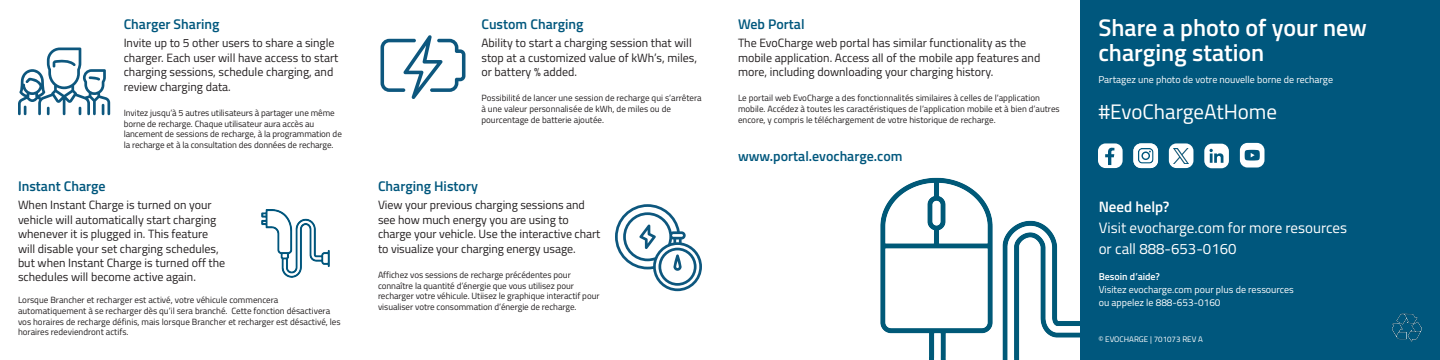
<style>
.page{position:relative;width:1440px;height:360px;background:#fff}
.page>*{position:absolute;margin:0;border:0;box-sizing:border-box;transform-origin:0 0}
.Headline{font:600 24px/25px "Titillium";color:#fff}
.t1{font:21px "Titillium";color:#fff}
.t2{font:15px "Titillium";color:#fff}
.t3{font:600 15px "Titillium";color:#fff}
.Headline-2{font:600 14px "Titillium";color:#00577d}
.t4{font:12px/14.4px "Titillium";color:#231f20}
.t5{font:10px "Titillium";color:#fff}
.t6{font:600 10px "Titillium";color:#fff}
.t7{font:9px/10.8px "Titillium";color:#231f20}
.t8{font:8px "Titillium";color:#fff}
</style>
<div class="page">
<img style="left:880px;top:177px;width:200px;height:183px">
<svg style="left:381px;top:35px;width:84px;height:64px"></svg>
<svg style="left:615px;top:204px;width:87px;height:87px"></svg>
<svg style="left:18px;top:48px;width:92px;height:67px"></svg>
<img style="left:262px;top:210px;width:68px;height:67px">
<div style="left:1080px;top:0;width:360px;height:360px;background:#00577d"></div>
<div style="left:1098px;top:143px;width:25px;height:25px;background:#fff;border-radius:8px"></div>
<svg style="left:1105px;top:148px;width:9px;height:17px"></svg>
<div style="left:1204px;top:144px;width:25px;height:24px;background:#fff;border-radius:8px"></div>
<svg style="left:1210px;top:149px;width:13px;height:14px"></svg>
<div style="left:1240px;top:143px;width:25px;height:25px;background:#fff;border-radius:8px"></div>
<svg style="left:1245px;top:150px;width:15px;height:11px"></svg>
<div style="left:1169px;top:143px;width:24px;height:25px;background:#fff;border-radius:8px"></div>
<svg style="left:1133px;top:143px;width:25px;height:25px"></svg>
<img style="left:1392px;top:313px;width:30px;height:29px">
<img style="left:1174px;top:148px;width:15px;height:16px">
<p class="Headline-2" style="left:124px;top:13px;width:97px">Charger Sharing</p>
<p class="t4" style="left:124px;top:35px;width:216px">Invite up to 5 other users to share a single charger. Each user will have access to start charging sessions, schedule charging, and review charging data.</p>
<p class="t7" style="left:124px;top:107px;width:220px">Invitez jusqu’à 5 autres utilisateurs à partager une même borne de recharge. Chaque utilisateur aura accès au lancement de sessions de recharge, à la programmation de la recharge et à la consultation des données de recharge.</p>
<p class="Headline-2" style="left:18px;top:175px;width:89px">Instant Charge</p>
<p class="t4" style="left:18px;top:197px;width:209px">When Instant Charge is turned on your vehicle will automatically start charging whenever it is plugged in. This feature will disable your set charging schedules, but when Instant Charge is turned off the schedules will become active again.</p>
<p class="t7" style="left:18px;top:294px;width:324px">Lorsque Brancher et recharger est activé, votre véhicule commencera automatiquement à se recharger dès qu’il sera branché. Cette fonction désactivera vos horaires de recharge définis, mais lorsque Brancher et recharger est désactivé, les horaires redeviendront actifs.</p>
<p class="Headline-2" style="left:482px;top:13px;width:104px">Custom Charging</p>
<p class="t4" style="left:482px;top:35px;width:217px">Ability to start a charging session that will stop at a customized value of kWh’s, miles, or battery % added.</p>
<p class="t7" style="left:482px;top:92px;width:222px">Possibilité de lancer une session de recharge qui s’arrêtera à une valeur personnalisée de kWh, de miles ou de pourcentage de batterie ajoutée.</p>
<p class="Headline-2" style="left:378px;top:175px;width:101px">Charging History</p>
<p class="t4" style="left:378px;top:197px;width:224px">View your previous charging sessions and see how much energy you are using to charge your vehicle. Use the interactive chart to visualize your charging energy usage.</p>
<p class="t7" style="left:378px;top:269px;width:223px">Affichez vos sessions de recharge précédentes pour connaître la quantité d’énergie que vous utilisez pour recharger votre véhicule. Utiisez le graphique interactif pour visualiser votre consommation d’énergie de recharge.</p>
<p class="Headline-2" style="left:738px;top:13px;width:68px">Web Portal</p>
<p class="t4" style="left:738px;top:35px;width:304px">The EvoCharge web portal has similar functionality as the mobile application. Access all of the mobile app features and more, including downloading your charging history.</p>
<p class="t7" style="left:738px;top:92px;width:323px">Le portail web EvoCharge a des fonctionnalités similaires à celles de l’application mobile. Accédez à toutes les caractéristiques de l’application mobile et à bien d’autres encore, y compris le téléchargement de votre historique de recharge.</p>
<p class="Headline-2" style="left:738px;top:146px;width:166px">www.portal.evocharge.com</p>
<p class="Headline" style="left:1098px;top:14px;width:270px">Share a photo of your new charging station</p>
<p class="t5" style="left:1098px;top:72px;width:236px">Partagez une photo de votre nouvelle borne de recharge</p>
<p class="t1" style="left:1098px;top:96px;width:180px">#EvoChargeAtHome</p>
<p class="t3" style="left:1099px;top:196px;width:72px">Need help?</p>
<p class="t2" style="left:1099px;top:217px;width:250px">Visit evocharge.com for more resources</p>
<p class="t2" style="left:1099px;top:238px;width:139px">or call 888-653-0160</p>
<p class="t6" style="left:1099px;top:269px;width:63px">Besoin d’aide?</p>
<p class="t5" style="left:1099px;top:282px;width:197px">Visitez evocharge.com pour plus de ressources</p>
<p class="t5" style="left:1099px;top:295px;width:123px">ou appelez le 888-653-0160</p>
<p class="t8" style="left:1098px;top:333px;width:106px">© EVOCHARGE | 701073 REV A</p>
</div>
